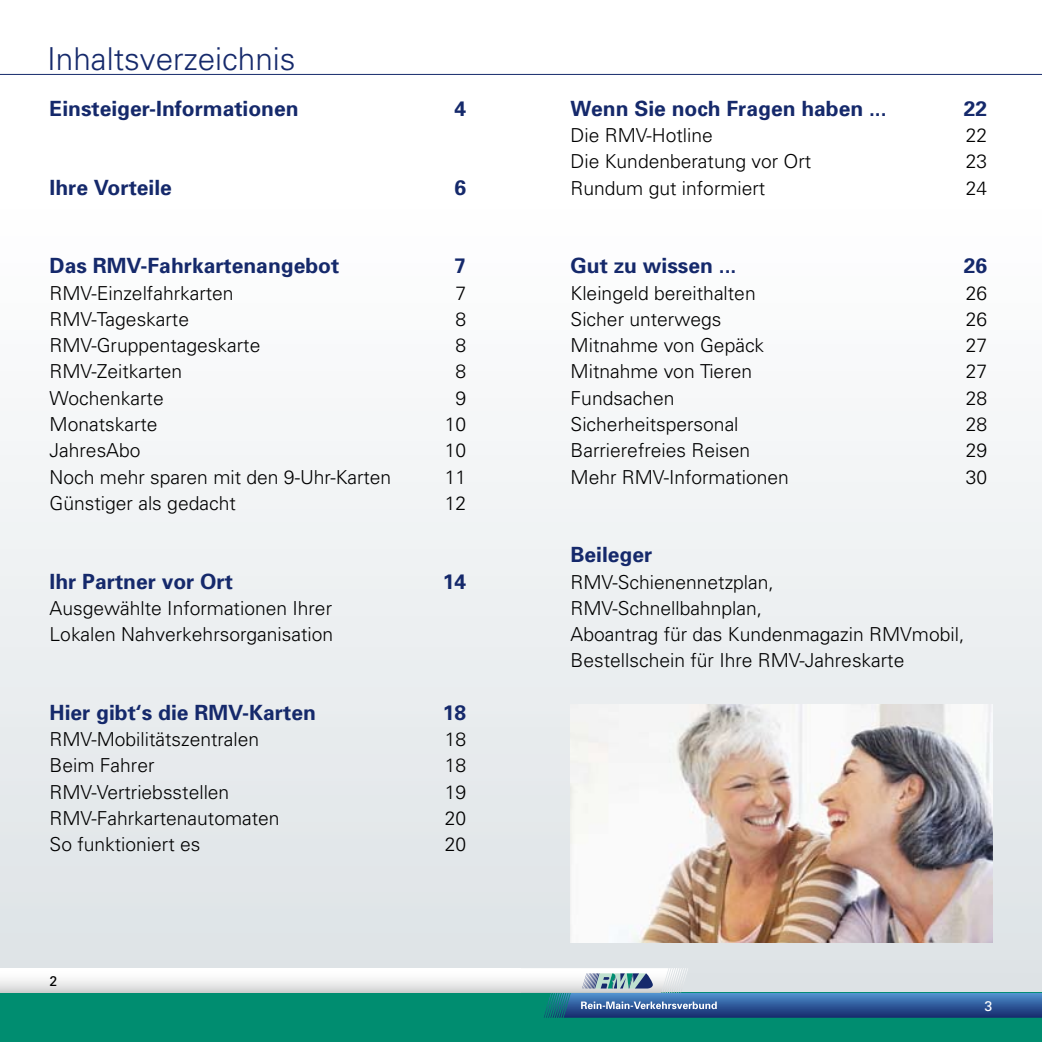
<style>
.page{position:relative;width:1042px;height:1042px;background:#fff}
.page>*{position:absolute;margin:0;border:0;box-sizing:border-box;transform-origin:0 0}
.t1{font:300 31.5px "Univers";color:#15296b}
.t2{font:700 21px "Univers";color:#15296b}
.t3{font:300 19.25px/26.2px "Univers";color:#000}
.t4{font:14px "Univers";color:#000}
.t5{font:14px "Univers";color:#fff}
</style>
<div class="page">
<div style="left:0;top:198px;width:521px;height:844px;background:linear-gradient(to bottom,#fff,#dae0e4)"></div>
<div style="left:0;top:993px;width:521px;height:49px;background:#008d70"></div>
<svg style="left:0;top:968px;width:521px;height:25px"></svg>
<div style="left:521px;top:198px;width:521px;height:844px;background:linear-gradient(to bottom,#fff,#dae0e4)"></div>
<div style="left:521px;top:993px;width:521px;height:49px;background:#008d70"></div>
<svg style="left:521px;top:968px;width:521px;height:49px;background:#85a2bf"></svg>
<img style="left:570px;top:704px;width:422px;height:239px">
<hr style="left:0;top:74px;width:1042px;height:1px;background:#15296b">
<h1 class="t1" style="left:47px;top:39px;width:250px">Inhaltsverzeichnis</h1>
<p class="t2" style="left:50px;top:96px;width:250px">Einsteiger-Informationen</p>
<p class="t2" style="left:454px;top:96px;width:13px">4</p>
<p class="t2" style="left:50px;top:174px;width:124px">Ihre Vorteile</p>
<p class="t2" style="left:454px;top:174px;width:13px">6</p>
<p class="t2" style="left:50px;top:253px;width:291px">Das RMV-Fahrkartenangebot</p>
<p class="t2" style="left:454px;top:253px;width:13px">7</p>
<p class="t3" style="left:50px;top:280px;width:185px">RMV-Einzelfahrkarten</p>
<p class="t3" style="left:455px;top:280px;width:12px">7</p>
<p class="t3" style="left:50px;top:306px;width:141px">RMV-Tageskarte</p>
<p class="t3" style="left:455px;top:306px;width:12px">8</p>
<p class="t3" style="left:50px;top:332px;width:212px">RMV-Gruppentageskarte</p>
<p class="t3" style="left:455px;top:332px;width:12px">8</p>
<p class="t3" style="left:50px;top:358px;width:134px">RMV-Zeitkarten</p>
<p class="t3" style="left:455px;top:358px;width:12px">8</p>
<p class="t3" style="left:50px;top:385px;width:116px">Wochenkarte</p>
<p class="t3" style="left:455px;top:385px;width:12px">9</p>
<p class="t3" style="left:50px;top:411px;width:110px">Monatskarte</p>
<p class="t3" style="left:445px;top:411px;width:23px">10</p>
<p class="t3" style="left:50px;top:437px;width:92px">JahresAbo</p>
<p class="t3" style="left:445px;top:437px;width:23px">10</p>
<p class="t3" style="left:50px;top:463px;width:343px">Noch mehr sparen mit den 9-Uhr-Karten</p>
<p class="t3" style="left:445px;top:463px;width:23px">11</p>
<p class="t3" style="left:50px;top:490px;width:188px">Günstiger als gedacht</p>
<p class="t3" style="left:445px;top:490px;width:23px">12</p>
<p class="t2" style="left:50px;top:568px;width:185px">Ihr Partner vor Ort</p>
<p class="t2" style="left:443px;top:568px;width:25px">14</p>
<p class="t3" style="left:50px;top:595px;width:285px">Ausgewählte Informationen Ihrer<br>Lokalen Nahverkehrsorganisation</p>
<p class="t2" style="left:50px;top:699px;width:268px">Hier gibt‘s die RMV-Karten</p>
<p class="t2" style="left:443px;top:699px;width:25px">18</p>
<p class="t3" style="left:50px;top:726px;width:211px">RMV-Mobilitätszentralen</p>
<p class="t3" style="left:445px;top:726px;width:23px">18</p>
<p class="t3" style="left:50px;top:752px;width:106px">Beim Fahrer</p>
<p class="t3" style="left:445px;top:752px;width:23px">18</p>
<p class="t3" style="left:50px;top:778px;width:181px">RMV-Vertriebsstellen</p>
<p class="t3" style="left:445px;top:778px;width:23px">19</p>
<p class="t3" style="left:50px;top:805px;width:231px">RMV-Fahrkartenautomaten</p>
<p class="t3" style="left:445px;top:805px;width:23px">20</p>
<p class="t3" style="left:50px;top:831px;width:152px">So funktioniert es</p>
<p class="t3" style="left:445px;top:831px;width:23px">20</p>
<p class="t4" style="left:50px;top:972px;width:9px">2</p>
<p class="t2" style="left:570px;top:96px;width:317px">Wenn Sie noch Fragen haben ...</p>
<p class="t2" style="left:964px;top:96px;width:25px">22</p>
<p class="t3" style="left:570px;top:122px;width:144px">Die RMV-Hotline</p>
<p class="t3" style="left:966px;top:122px;width:23px">22</p>
<p class="t3" style="left:570px;top:148px;width:242px">Die Kundenberatung vor Ort</p>
<p class="t3" style="left:966px;top:148px;width:23px">23</p>
<p class="t3" style="left:570px;top:175px;width:196px">Rundum gut informiert</p>
<p class="t3" style="left:966px;top:175px;width:23px">24</p>
<p class="t2" style="left:570px;top:253px;width:167px">Gut zu wissen ...</p>
<p class="t2" style="left:964px;top:253px;width:25px">26</p>
<p class="t3" style="left:570px;top:280px;width:187px">Kleingeld bereithalten</p>
<p class="t3" style="left:966px;top:280px;width:23px">26</p>
<p class="t3" style="left:570px;top:306px;width:152px">Sicher unterwegs</p>
<p class="t3" style="left:966px;top:306px;width:23px">26</p>
<p class="t3" style="left:570px;top:332px;width:195px">Mitnahme von Gepäck</p>
<p class="t3" style="left:966px;top:332px;width:23px">27</p>
<p class="t3" style="left:570px;top:358px;width:183px">Mitnahme von Tieren</p>
<p class="t3" style="left:966px;top:358px;width:23px">27</p>
<p class="t3" style="left:570px;top:385px;width:105px">Fundsachen</p>
<p class="t3" style="left:966px;top:385px;width:23px">28</p>
<p class="t3" style="left:570px;top:411px;width:169px">Sicherheitspersonal</p>
<p class="t3" style="left:966px;top:411px;width:23px">28</p>
<p class="t3" style="left:570px;top:437px;width:181px">Barrierefreies Reisen</p>
<p class="t3" style="left:966px;top:437px;width:23px">29</p>
<p class="t3" style="left:570px;top:463px;width:220px">Mehr RMV-Informationen</p>
<p class="t3" style="left:966px;top:463px;width:23px">30</p>
<p class="t2" style="left:570px;top:542px;width:83px">Beileger</p>
<p class="t3" style="left:570px;top:568px;width:395px">RMV-Schienennetzplan, RMV-Schnellbahnplan,<br>Aboantrag für das Kundenmagazin RMVmobil, Bestellschein für Ihre RMV-Jahreskarte</p>
<p class="t5" style="left:984px;top:998px;width:9px">3</p>
</div>
